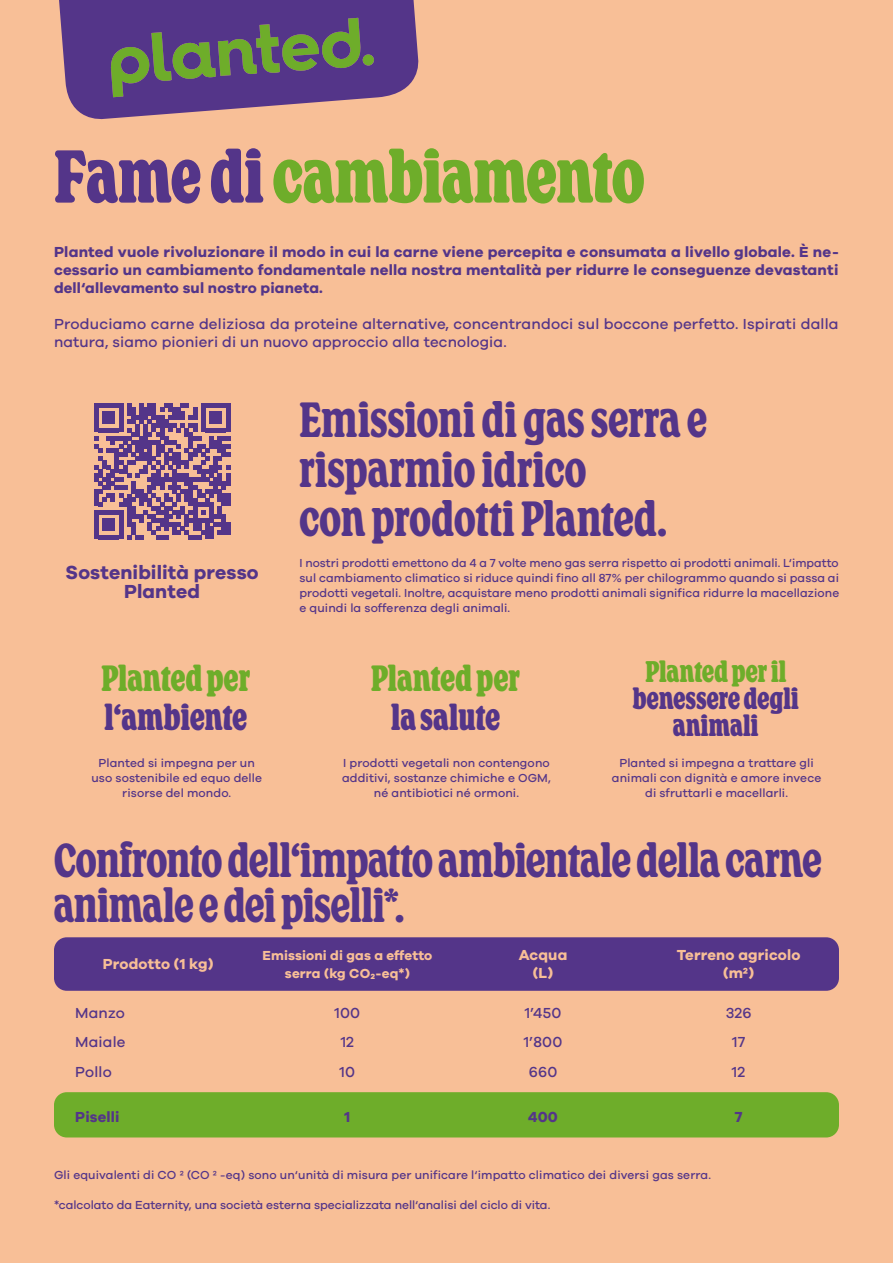
<style>
.page{position:relative;width:893px;height:1263px;background:#f8bf97}
.page>*{position:absolute;margin:0;border:0;box-sizing:border-box;transform-origin:0 0}
.t1{font:700 67.5px "VC Henrietta Condensed";letter-spacing:.005em;color:#6ead2a}
.t2{font:600 45px/49.5px "VC Henrietta Condensed";letter-spacing:.01em;color:#543589}
.t3{font:600 43.5px/45px "VC Henrietta Condensed";letter-spacing:-.005em;color:#543589}
.t4{font:700 33px "VC Henrietta Condensed";letter-spacing:.01em;color:#6ead2a}
.t5{font:700 33px "VC Henrietta Condensed";letter-spacing:.005em;color:#543589}
.t6{font:700 27px/27px "VC Henrietta Condensed";letter-spacing:.01em;color:#543589;text-align:center}
.t7{font:700 27px "VC Henrietta Condensed";letter-spacing:.01em;color:#6ead2a}
.t8{font:700 19.5px/19.5px "Galano Grotesque";letter-spacing:.005em;color:#543589;text-align:center}
.t9{font:700 15px/18px "Galano Grotesque";letter-spacing:.01em;color:#543589;text-align:justify}
.t10{font:500 15px/18px "Galano Grotesque";letter-spacing:.01em;color:#543589}
.t11{font:700 15px/18px "Galano Grotesque";letter-spacing:.01em;color:#f8bf97;text-align:center}
.t12{font:700 13.5px/18px "Galano Grotesque";letter-spacing:.01em;color:#f8bf97;text-align:center}
.t13{font:500 12px/15px "Galano Grotesque";letter-spacing:.01em;color:#543589;text-align:center}
.s1{color:#543589}
</style>
<div class="page">
<svg style="left:59px;top:0;width:359px;height:119px;background:#6b567d"></svg>
<div style="left:54px;top:937px;width:785px;height:54px;background:#543589;border-radius:13px"></div>
<div style="left:54px;top:1092px;width:785px;height:45px;background:#6ead2a;border-radius:13px"></div>
<svg style="left:94px;top:403px;width:136px;height:136px"></svg>
<h1 class="t1" style="left:54px;top:136px;width:592px"><span class="s1">Fame di</span> cambiamento</h1>
<p class="t9" style="left:54px;top:242px;width:786px">Planted vuole rivoluzionare il modo in cui la carne viene percepita e consumata a livello globale. È ne&shy;cessario un cambiamento fondamentale nella nostra mentalità per ridurre le conseguenze devastanti dell‘allevamento sul nostro pianeta.</p>
<p class="t10" style="left:54px;top:314px;width:786px">Produciamo carne deliziosa da proteine alternative, concentrandoci sul boccone perfetto. Ispirati dalla natura, siamo pionieri di un nuovo approccio alla tecnologia.</p>
<h3 class="t8" style="left:66px;top:562px;width:195px">Sostenibilità presso<br>Planted</h3>
<h3 class="t4" style="left:101px;top:658px;width:150px">Planted per</h3>
<h3 class="t5" style="left:105px;top:697px;width:144px">l‘ambiente</h3>
<p class="t13" style="left:91px;top:755px;width:172px">Planted si impegna per un uso sostenibile ed equo delle risorse del mondo.</p>
<h2 class="t2" style="left:299px;top:397px;width:409px">Emissioni di gas serra e risparmio idrico<br>con prodotti Planted.</h2>
<p class="t13" style="left:299px;top:555px;width:541px;text-align:justify">I nostri prodotti emettono da 4 a 7 volte meno gas serra rispetto ai prodotti animali. L‘impatto sul cambiamento climatico si riduce quindi fino all 87% per chilogrammo quando si passa ai prodotti vegetali. Inoltre, acquistare meno prodotti animali significa ridurre la macellazione e quindi la sofferenza degli animali.</p>
<h3 class="t4" style="left:371px;top:658px;width:150px">Planted per</h3>
<h3 class="t5" style="left:391px;top:697px;width:110px">la salute</h3>
<p class="t13" style="left:342px;top:756px;width:210px">I prodotti vegetali non contengono additivi, sostanze chimiche e OGM, né antibiotici né ormoni.</p>
<h3 class="t7" style="left:645px;top:655px;width:143px">Planted per il</h3>
<h3 class="t6" style="left:633px;top:686px;width:167px">benessere degli animali</h3>
<p class="t13" style="left:612px;top:755px;width:211px">Planted si impegna a trattare gli animali con dignità e amore invece di sfruttarli e macellarli.</p>
<h3 class="t3" style="left:54px;top:840px;width:769px">Confronto dell‘impatto ambientale della carne animale e dei piselli*.</h3>
<p class="t11" style="left:103px;top:955px;width:112px">Prodotto (1 kg)</p>
<p class="t12" style="left:262px;top:945px;width:171px">Emissioni di gas a effetto serra (kg CO2-eq*)</p>
<p class="t11" style="left:519px;top:946px;width:50px">Acqua (L)</p>
<p class="t11" style="left:677px;top:946px;width:125px">Terreno agricolo (m2)</p>
<p class="t10" style="left:75px;top:1003px;width:51px">Manzo</p>
<p class="t10" style="left:335px;top:1003px;width:27px">100</p>
<p class="t10" style="left:525px;top:1003px;width:38px">1’450</p>
<p class="t10" style="left:726px;top:1003px;width:27px">326</p>
<p class="t10" style="left:75px;top:1033px;width:52px">Maiale</p>
<p class="t10" style="left:341px;top:1033px;width:15px">12</p>
<p class="t10" style="left:524px;top:1033px;width:40px">1’800</p>
<p class="t10" style="left:732px;top:1033px;width:15px">17</p>
<p class="t10" style="left:75px;top:1063px;width:38px">Pollo</p>
<p class="t10" style="left:340px;top:1063px;width:17px">10</p>
<p class="t10" style="left:529px;top:1063px;width:30px">660</p>
<p class="t10" style="left:732px;top:1063px;width:15px">12</p>
<p class="t9" style="left:75px;top:1107px;width:46px">Piselli</p>
<p class="t9" style="left:344px;top:1107px;width:7px">1</p>
<p class="t9" style="left:528px;top:1107px;width:31px">400</p>
<p class="t9" style="left:735px;top:1107px;width:9px">7</p>
<p class="t13" style="left:54px;top:1167px;width:658px">Gli equivalenti di CO 2 (CO 2 -eq) sono un‘unità di misura per unificare l‘impatto climatico dei diversi gas serra.</p>
<p class="t13" style="left:54px;top:1197px;width:498px">*calcolato da Eaternity, una società esterna specializzata nell‘analisi del ciclo di vita.</p>
</div>
